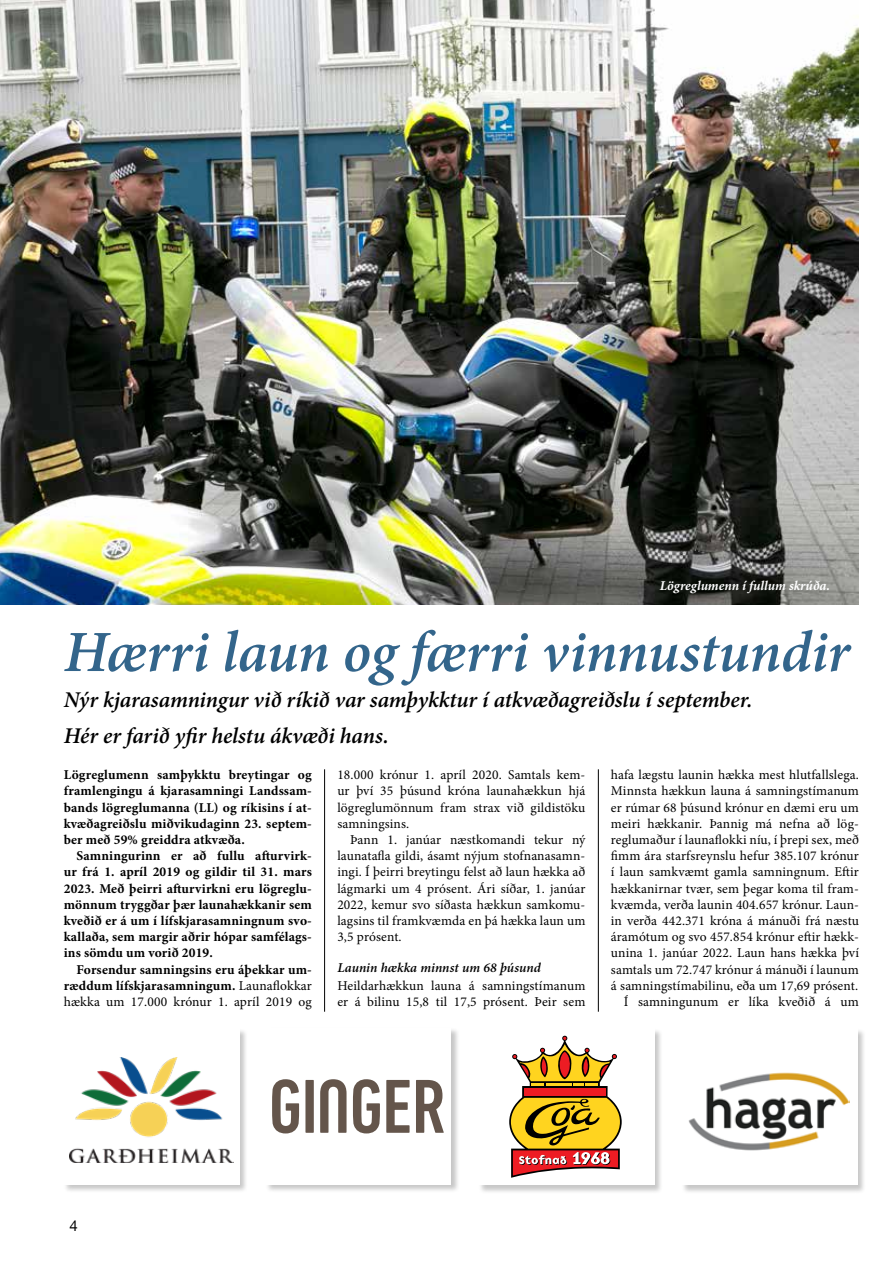
<style>
.page{position:relative;width:893px;height:1263px;background:#fff}
.page>*{position:absolute;margin:0;border:0;box-sizing:border-box;transform-origin:0 0}
.t1{font:italic 600 58.5px "Minion Pro";letter-spacing:-.005em;color:#33658b}
.t2{font:italic 600 22.5px/36px "Minion Pro";letter-spacing:-.005em;color:#000}
.t3{font:15px "Helvetica Neue";color:#000}
.t4{font:13.5px/16.2px "Minion Pro";letter-spacing:.01em;color:#000;text-align:justify}
.t5{font:700 13.5px/16.2px "Minion Pro";letter-spacing:.01em;color:#000;text-align:justify}
.t6{font:italic 600 13.5px "Minion Pro";color:#000}
.t7{font:italic 700 13.5px "Minion Pro";color:#fff}
.s1{font-weight:400}
</style>
<div class="page">
<div style="left:63px;top:1028px;width:185px;height:165px;background:#000;opacity:.22"></div>
<div style="left:63px;top:1028px;width:176px;height:156px;background:#fff"></div>
<img style="left:69px;top:1057px;width:165px;height:106px">
<div style="left:478px;top:1028px;width:186px;height:166px;background:#000;opacity:.22"></div>
<div style="left:478px;top:1028px;width:177px;height:157px;background:#fff"></div>
<svg style="left:509px;top:1036px;width:113px;height:142px"></svg>
<div style="left:681px;top:1028px;width:185px;height:166px;background:#000;opacity:.22"></div>
<div style="left:681px;top:1028px;width:176px;height:157px;background:#fff"></div>
<img style="left:688px;top:1072px;width:161px;height:79px">
<div style="left:265px;top:1027px;width:195px;height:166px;background:#000;opacity:.22"></div>
<div style="left:265px;top:1028px;width:186px;height:156px;background:#fff"></div>
<svg style="left:272px;top:1079px;width:27px;height:54px"></svg>
<div style="left:305px;top:1080px;width:9px;height:53px;background:#64554b"></div>
<svg style="left:320px;top:1079px;width:27px;height:54px"></svg>
<svg style="left:353px;top:1079px;width:27px;height:54px"></svg>
<svg style="left:386px;top:1080px;width:24px;height:53px"></svg>
<svg style="left:416px;top:1080px;width:28px;height:53px"></svg>
<img style="left:0;top:0;width:859px;height:605px">
<hr style="left:324px;top:769px;width:1px;height:243px;background:#000">
<hr style="left:598px;top:769px;width:1px;height:243px;background:#000">
<p class="t7" style="left:660px;top:576px;width:172px">Lögreglumenn í fullum skrúða.</p>
<h1 class="t1" style="left:64px;top:611px;width:787px">Hærri laun og færri vinnustundir</h1>
<h2 class="t2" style="left:64px;top:682px;width:690px">Nýr kjarasamningur við ríkið var samþykktur í atkvæðagreiðslu í september.<br>Hér er farið yfir helstu ákvæði hans.</h2>
<p class="t5" style="left:64px;top:766px;width:250px">Lögreglumenn samþykktu breytingar og framlengingu á kjarasamningi Landssam&shy;bands lögreglumanna (LL) og ríkisins í at&shy;kvæðagreiðslu miðvikudaginn 23. septem&shy;ber með 59% greiddra atkvæða.</p>
<p class="t5" style="left:64px;top:847px;width:250px;text-indent:13px">Samningurinn er að fullu afturvirk&shy;ur frá 1. apríl 2019 og gildir til 31. mars 2023. Með þeirri afturvirkni eru lögreglu&shy;mönnum tryggðar þær launahækkanir sem kveðið er á um í lífskjarasamningnum svo&shy;kallaða, sem margir aðrir hópar samfélags&shy;ins sömdu um vorið 2019.</p>
<p class="t5" style="left:64px;top:961px;width:250px;text-indent:13px">Forsendur samningsins eru áþekkar um&shy;ræddum lífskjarasamningum. <span class="s1">Launaflokkar hækka um 17.000 krónur 1. apríl 2019 og</span></p>
<p class="t4" style="left:337px;top:767px;width:250px">18.000 krónur 1. apríl 2020. Samtals kem&shy;ur því 35 þúsund króna launahækkun hjá lögreglumönnum fram strax við gildistöku samningsins.</p>
<p class="t4" style="left:337px;top:831px;width:250px;text-indent:13px">Þann 1. janúar næstkomandi tekur ný launatafla gildi, ásamt nýjum stofnanasamn&shy;ingi. Í þeirri breytingu felst að laun hækka að lágmarki um 4 prósent. Ári síðar, 1. janúar 2022, kemur svo síðasta hækkun samkomu&shy;lagsins til framkvæmda en þá hækka laun um 3,5 prósent.</p>
<p class="t6" style="left:337px;top:958px;width:205px">Launin hækka minnst um 68 þúsund</p>
<p class="t4" style="left:337px;top:977px;width:250px">Heildarhækkun launa á samningstímanum er á bilinu 15,8 til 17,5 prósent. Þeir sem</p>
<p class="t4" style="left:611px;top:767px;width:250px;text-align:right">hafa lægstu launin hækka mest hlutfallslega.<br>Minnsta hækkun launa á samningstímanum er rúmar 68 þúsund krónur en dæmi eru um meiri hækkanir. Þannig má nefna að lög&shy;reglumaður í launaflokki níu, í þrepi sex, með fimm ára starfsreynslu hefur 385.107 krónur í laun samkvæmt gamla samningnum. Eftir hækkanirnar tvær, sem þegar koma til fram&shy;kvæmda, verða launin 404.657 krónur. Laun&shy;in verða 442.371 króna á mánuði frá næstu áramótum og svo 457.854 krónur eftir hækk&shy;unina 1. janúar 2022. Laun hans hækka því samtals um 72.747 krónur á mánuði í launum á samningstímabilinu, eða um 17,69 prósent.<br>Í samningunum er líka kveðið á um</p>
<p class="t3" style="left:69px;top:1215px;width:10px">4</p>
</div>
